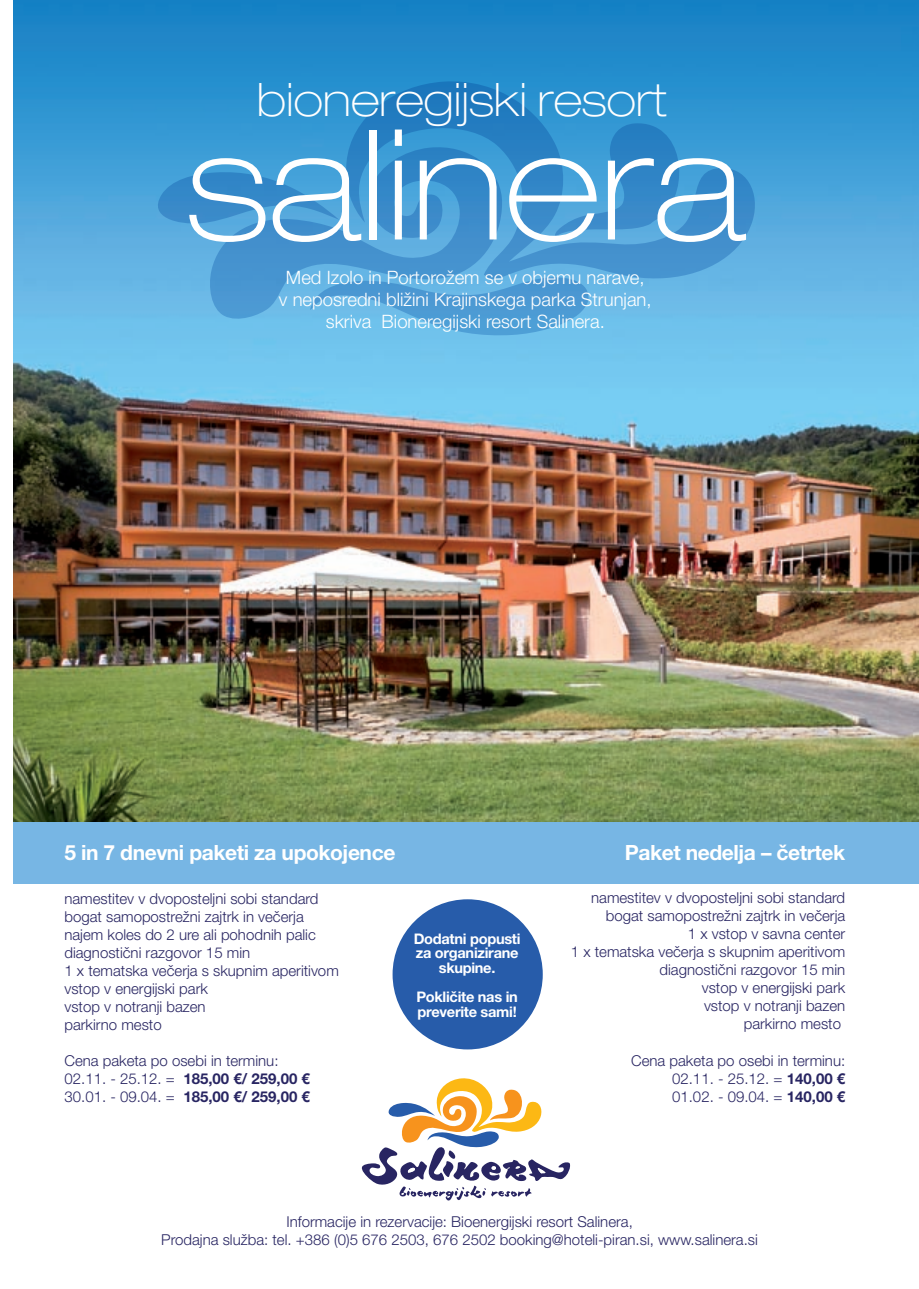
<style>
.page{position:relative;width:919px;height:1289px;background:#fff}
.page>*{position:absolute;margin:0;border:0;box-sizing:border-box;transform-origin:0 0}
.t1{font:100 expanded 153.9px "Helvetica Neue LT Pro";color:#fff}
.t2{font:100 expanded 46.2px "Helvetica Neue LT Pro";color:#fff}
.t3{font:700 21px "Helvetica Neue LT Pro";letter-spacing:-.02em;color:#fff}
.t4{font:300 18.45px/22.2px "Helvetica Neue LT Pro";color:#fff;text-align:center}
.t5{font:300 15px/18px "Helvetica Neue LT Pro";color:#282562}
.t6{font:700 14.55px/14.5px "Helvetica Neue LT Pro";letter-spacing:-.02em;color:#fff;text-align:center}
.s1{font-weight:700}
</style>
<div class="page">
<img style="left:13px;top:0;width:905px;height:822px">
<svg style="left:361px;top:1078px;width:209px;height:122px"></svg>
<div style="left:13px;top:822px;width:905px;height:61px;background:#77b6e4"></div>
<svg style="left:345px;top:81px;width:409px;height:202px;background:#3791ce"></svg>
<svg style="left:554px;top:121px;width:136px;height:116px;background:#3c95d0"></svg>
<svg style="left:207px;top:144px;width:295px;height:179px;background:#4698d2"></svg>
<svg style="left:158px;top:169px;width:181px;height:56px;background:#3f94d0"></svg>
<svg style="left:310px;top:276px;width:279px;height:59px;background:#59a9dd"></svg>
<div style="left:392px;top:899px;width:150px;height:150px;background:#275caa;border-radius:50%"></div>
<h2 class="t2" style="left:257px;top:72px;width:411px">bioneregijski resort</h2>
<h1 class="t1" style="left:186px;top:93px;width:560px">salinera</h1>
<p class="t4" style="left:279px;top:266px;width:374px">Med Izolo in Portorožem se v objemu narave,<br>v neposredni bližini Krajinskega parka Strunjan, skriva Bioneregijski resort Salinera.</p>
<h3 class="t3" style="left:64px;top:839px;width:332px">5 in 7 dnevni paketi za upokojence</h3>
<p class="t5" style="left:64px;top:888px;width:276px">namestitev v dvoposteljni sobi standard bogat samopostrežni zajtrk in večerja najem koles do 2 ure ali pohodnih palic diagnostični razgovor 15 min<br>1 x tematska večerja s skupnim aperitivom vstop v energijski park<br>vstop v notranji bazen<br>parkirno mesto</p>
<p class="t5" style="left:64px;top:1050px;width:247px">Cena paketa po osebi in terminu:<br>02.11. - 25.12. = <span class="s1">185,00 €/ 259,00 €<br></span>30.01. - 09.04. = <span class="s1">185,00 €/ 259,00 €</span></p>
<p class="t6" style="left:413px;top:931px;width:108px">Dodatni popusti za organizirane skupine.</p>
<p class="t6" style="left:416px;top:989px;width:103px;text-align:left">Pokličite nas in preverite sami!</p>
<h3 class="t3" style="left:625px;top:839px;width:222px">Paket nedelja – četrtek</h3>
<p class="t5" style="left:571px;top:888px;width:276px;text-align:right">namestitev v dvoposteljni sobi standard bogat samopostrežni zajtrk in večerja<br>1 x vstop v savna center<br>1 x tematska večerja s skupnim aperitivom diagnostični razgovor 15 min<br>vstop v energijski park<br>vstop v notranji bazen<br>parkirno mesto</p>
<p class="t5" style="left:672px;top:1050px;width:175px;text-align:justify;text-indent:-41px">Cena paketa po osebi in terminu:<br>02.11. - 25.12. = <span class="s1">140,00 € </span>01.02. - 09.04. = <span class="s1">140,00 €</span></p>
<p class="t5" style="left:161px;top:1212px;width:598px;text-align:center">Informacije in rezervacije: Bioenergijski resort Salinera,<br>Prodajna služba: tel. +386 (0)5 676 2503, 676 2502 booking@hoteli-piran.si, www.salinera.si</p>
</div>
